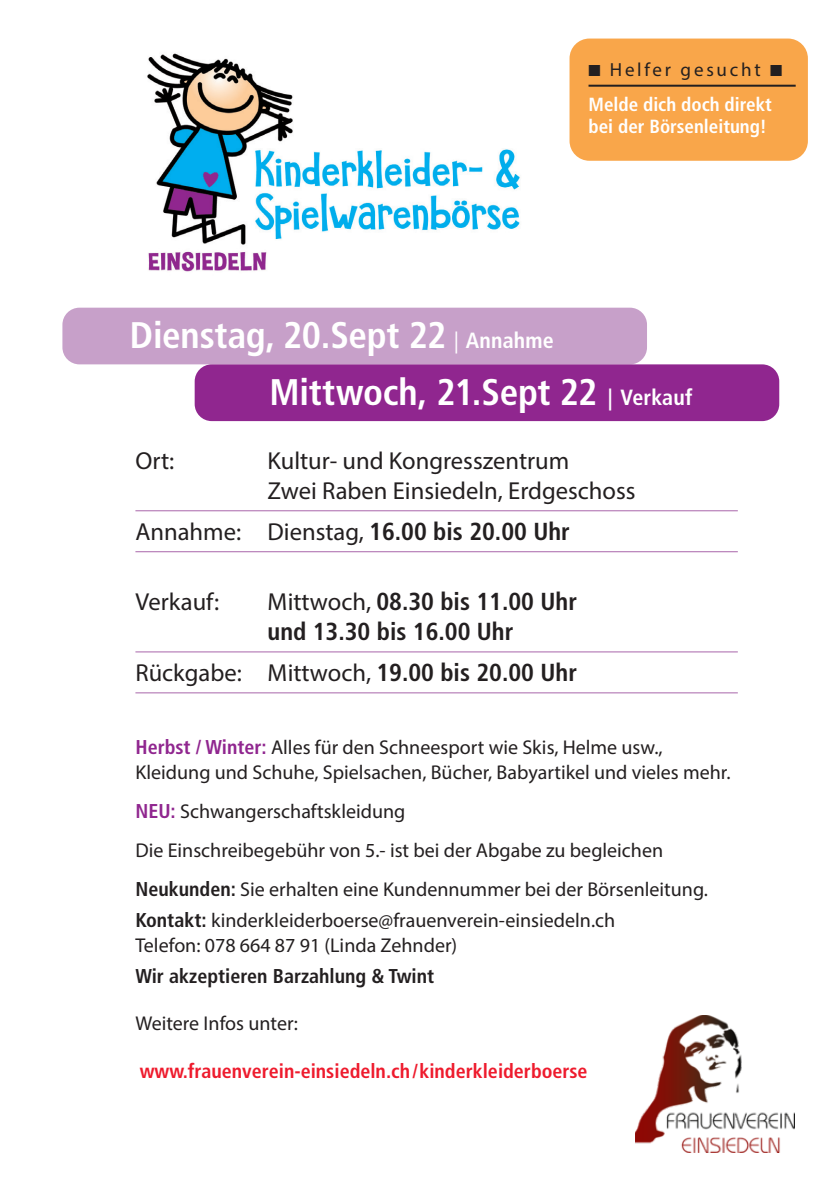
<style>
.page{position:relative;width:840px;height:1191px;background:#fff}
.page>*{position:absolute;margin:0;border:0;box-sizing:border-box;transform-origin:0 0}
.t1{font:700 condensed 37px/57px "Frutiger";letter-spacing:-.01em;color:#fff}
.t2{font:24.6px/29.6px "Myriad Pro";color:#231f20}
.t3{font:700 condensed 24.6px/29.6px "Frutiger";color:#231f20}
.t4{font:20px/25px "Myriad Pro";color:#231f20}
.t5{font:700 condensed 20px "Frutiger";color:#ee1b2d}
.t6{font:700 condensed 20px "Frutiger";color:#231f20}
.t7{font:700 condensed 19px/22.4px "Frutiger";color:#fff}
.t8{font:19px "Myriad Pro";letter-spacing:.145em;color:#231f20}
.s1{font-family:"Myriad Pro";font-weight:400;font-stretch:normal;font-size:22px}
.s2{font-size:22px}
.s3{font-family:"Frutiger";font-weight:700;font-stretch:condensed}
.s4{font-family:"Myriad Pro";font-weight:400;font-stretch:normal}
.s5{font-family:"Frutiger";font-weight:700;font-stretch:condensed;color:#90268f}
</style>
<div class="page">
<div style="left:569px;top:39px;width:238px;height:122px;background:#f9a64a;border-radius:20px"></div>
<hr style="left:135px;top:510px;width:602px;height:1px;background:#a966aa">
<hr style="left:135px;top:551px;width:602px;height:1px;background:#a966aa">
<hr style="left:135px;top:651px;width:602px;height:1px;background:#a966aa">
<hr style="left:135px;top:692px;width:602px;height:1px;background:#a966aa">
<div style="left:62px;top:308px;width:584px;height:56px;background:#c7a0c9;border-radius:17px"></div>
<div style="left:194px;top:364px;width:584px;height:57px;background:#90268f;border-radius:17px"></div>
<hr style="left:588px;top:85px;width:207px;height:2px;background:#231f20">
<img style="left:147px;top:53px;width:373px;height:219px">
<img style="left:635px;top:1015px;width:159px;height:137px">
<p class="t8" style="left:588px;top:58px;width:195px">■ Helfer gesucht ■</p>
<p class="t7" style="left:588px;top:93px;width:185px">Melde dich doch direkt bei der Börsenleitung!</p>
<h1 class="t1" style="left:269px;top:307px;width:424px;text-indent:-139px">Dienstag, 20.Sept 22 <span class="s1">|</span> <span class="s2">Annahme<br></span>Mittwoch, 21.Sept 22 <span class="s2">| Verkauf</span></h1>
<p class="t2" style="left:135px;top:446px;width:40px">Ort:</p>
<p class="t2" style="left:267px;top:446px;width:369px">Kultur- und Kongresszentrum<br>Zwei Raben Einsiedeln, Erdgeschoss</p>
<p class="t2" style="left:135px;top:516px;width:435px">Annahme: Dienstag, <span class="s3">16.00 bis 20.00 Uhr</span></p>
<p class="t2" style="left:135px;top:587px;width:85px">Verkauf:</p>
<p class="t3" style="left:267px;top:587px;width:311px"><span class="s4">Mittwoch,</span> 08.30 bis 11.00 Uhr und 13.30 bis 16.00 Uhr</p>
<p class="t2" style="left:135px;top:657px;width:443px">Rückgabe: Mittwoch, <span class="s3">19.00 bis 20.00 Uhr</span></p>
<p class="t4" style="left:135px;top:734px;width:596px"><span class="s5">Herbst / Winter:</span> Alles für den Schneesport wie Skis, Helme usw.,<br>Kleidung und Schuhe, Spielsachen, Bücher, Babyartikel und vieles mehr.</p>
<p class="t4" style="left:135px;top:791px;width:574px;line-height:39.2px"><span class="s5">NEU:</span> Schwangerschaftskleidung<br>Die Einschreibegebühr von 5.- ist bei der Abgabe zu begleichen<br><span class="s3">Neukunden:</span> Sie erhalten eine Kundennummer bei der Börsenleitung.</p>
<p class="t4" style="left:135px;top:907px;width:481px"><span class="s3">Kontakt:</span> kinderkleiderboerse@frauenverein-einsiedeln.ch<br>Telefon: 078 664 87 91 (Linda Zehnder)</p>
<p class="t6" style="left:135px;top:964px;width:300px">Wir akzeptieren Barzahlung &amp; Twint</p>
<p class="t4" style="left:135px;top:1010px;width:164px">Weitere Infos unter:</p>
<p class="t5" style="left:140px;top:1059px;width:449px">www.frauenverein-einsiedeln.ch/kinderkleiderboerse</p>
</div>
